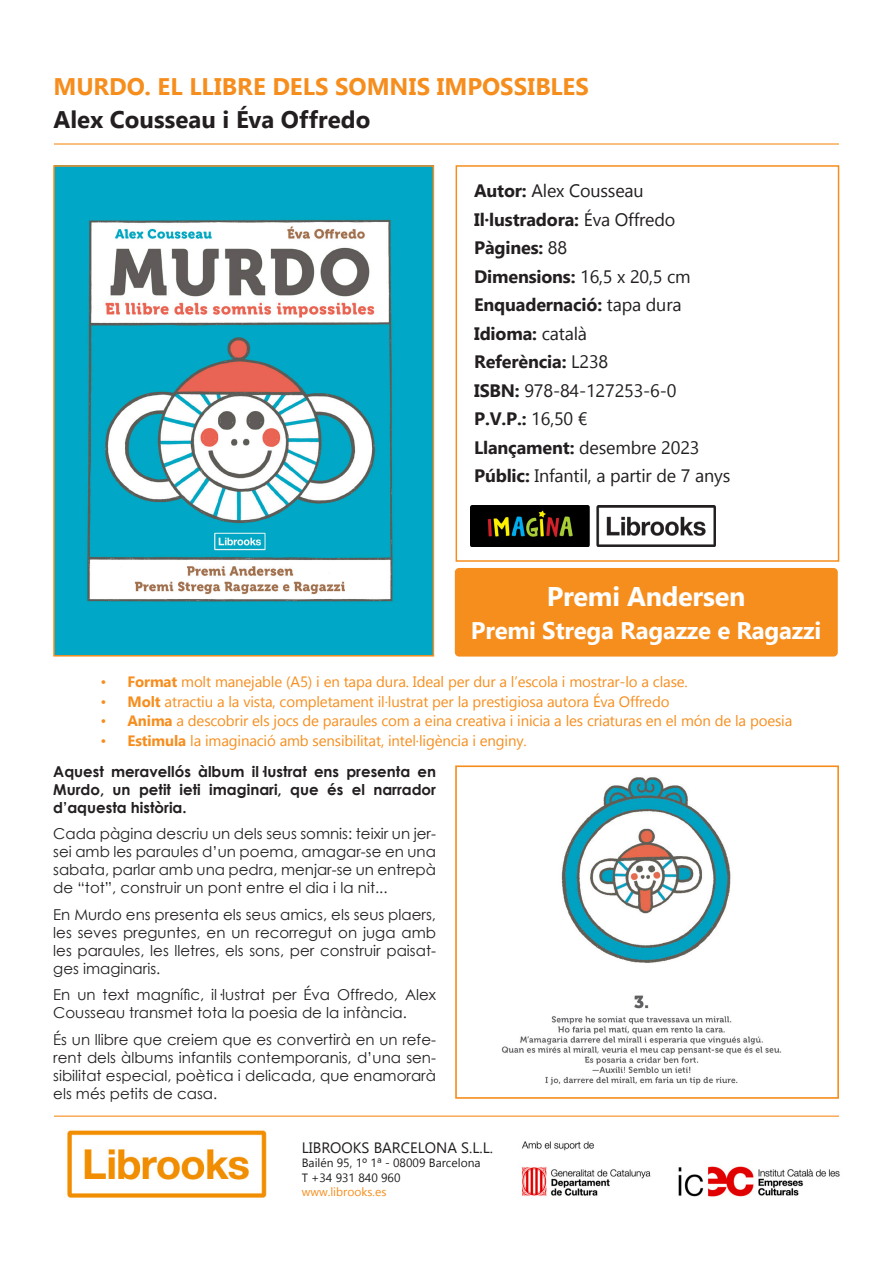
<style>
.page{position:relative;width:893px;height:1263px;background:#fff}
.page>*{position:absolute;margin:0;border:0;box-sizing:border-box;transform-origin:0 0}
.ENTRADETA_1_negre{font:700 27px "Gadugi";letter-spacing:-.01em;color:#fff}
.TITOL{font:700 24px "Gadugi";color:#f68e1e}
.ENTRADETA_1_negre-2{font:700 24px "Gadugi";letter-spacing:-.01em;color:#fff}
.AUTOR{font:700 24px "Gadugi";color:#231f20}
.FITXA{font:700 18px "Gadugi";letter-spacing:-.01em;color:#231f20}
.FITXA-2{font:18px "Gadugi";letter-spacing:-.01em;color:#231f20}
.TEXT_SEGUIT{font:15px/18px "Century Gothic";color:#231f20;text-align:justify}
.t1{font:15px "Gadugi";letter-spacing:-.01em;color:#f68e1e}
.TEXT_SEGUIT-2{font:700 15px/18px "Century Gothic";color:#231f20;text-align:justify}
.t2{font:15px "Gadugi";color:#231f20}
.t3{font:12px "Gadugi";color:#231f20}
.t4{font:12px "Gadugi";color:#f68e1e}
.s1{font-weight:700}
.s2{font-weight:400}
</style>
<div class="page">
<img style="left:67px;top:1129px;width:200px;height:69px">
<hr style="left:54px;top:1115px;width:785px;height:2px;background:#f68e1e">
<hr style="left:54px;top:143px;width:785px;height:2px;background:#f68e1e">
<img style="left:521px;top:1141px;width:319px;height:56px">
<img style="left:56px;top:168px;width:375px;height:485px">
<div style="left:53px;top:165px;width:381px;height:491px;border:2px solid #f68e1e"></div>
<img style="left:501px;top:777px;width:281px;height:308px">
<div style="left:455px;top:765px;width:384px;height:334px;border:2px solid #f68e1e"></div>
<div style="left:455px;top:568px;width:383px;height:88px;background:#f68e1e;border-radius:4px"></div>
<img style="left:471px;top:506px;width:244px;height:40px">
<div style="left:456px;top:165px;width:383px;height:397px;border:2px solid #f68e1e"></div>
<p class="TITOL" style="left:54px;top:72px;width:537px">MURDO. EL LLIBRE DELS SOMNIS IMPOSSIBLES</p>
<p class="AUTOR" style="left:54px;top:105px;width:318px">Alex Cousseau i Éva Offredo</p>
<p class="FITXA-2" style="left:474px;top:180px;width:171px"><span class="s1">Autor:</span> Alex Cousseau</p>
<p class="FITXA" style="left:474px;top:209px;width:203px">Il·lustradora: <span class="s2">Éva Offredo</span></p>
<p class="FITXA" style="left:474px;top:237px;width:94px">Pàgines: <span class="s2">88</span></p>
<p class="FITXA" style="left:474px;top:266px;width:218px">Dimensions: <span class="s2">16,5 x 20,5 cm</span></p>
<p class="FITXA" style="left:474px;top:294px;width:209px">Enquadernació: <span class="s2">tapa dura</span></p>
<p class="FITXA" style="left:474px;top:323px;width:114px">Idioma: <span class="s2">català</span></p>
<p class="FITXA" style="left:474px;top:351px;width:136px">Referència: <span class="s2">L238</span></p>
<p class="FITXA-2" style="left:474px;top:380px;width:204px"><span class="s1">ISBN:</span> 978-84-127253-6-0</p>
<p class="FITXA" style="left:474px;top:408px;width:115px">P.V.P.: <span class="s2">16,50 €</span></p>
<p class="FITXA-2" style="left:474px;top:437px;width:227px"><span class="s1">Llançament:</span> desembre 2023</p>
<p class="FITXA-2" style="left:474px;top:465px;width:258px"><span class="s1">Públic:</span> Infantil, a partir de 7 anys</p>
<p class="ENTRADETA_1_negre" style="left:547px;top:580px;width:200px">Premi Andersen</p>
<p class="ENTRADETA_1_negre-2" style="left:471px;top:616px;width:352px">Premi Strega Ragazze e Ragazzi</p>
<p class="t1" style="left:101px;top:673px;width:589px">• <span class="s1">Format</span> molt manejable (A5) i en tapa dura. Ideal per dur a l’escola i mostrar-lo a clase.</p>
<p class="t1" style="left:101px;top:693px;width:570px">• <span class="s1">Molt</span> atractiu a la vista, completament il·lustrat per la prestigiosa autora Éva Offredo</p>
<p class="t1" style="left:101px;top:712px;width:693px">• <span class="s1">Anima</span> a descobrir els jocs de paraules com a eina creativa i inicia a les criaturas en el món de la poesia</p>
<p class="t1" style="left:101px;top:732px;width:428px">• <span class="s1">Estimula</span> la imaginació amb sensibilitat, intel·ligència i enginy.</p>
<p class="TEXT_SEGUIT-2" style="left:53px;top:761px;width:384px">Aquest meravellós àlbum il·lustrat ens presenta en Murdo, un petit ieti imaginari, que és el narrador d’aquesta història.</p>
<p class="TEXT_SEGUIT" style="left:53px;top:824px;width:384px">Cada pàgina descriu un dels seus somnis: teixir un jer&shy;sei amb les paraules d’un poema, amagar-se en una sabata, parlar amb una pedra, menjar-se un entrepà de “tot”, construir un pont entre el dia i la nit...</p>
<p class="TEXT_SEGUIT" style="left:53px;top:905px;width:384px">En Murdo ens presenta els seus amics, els seus plaers, les seves preguntes, en un recorregut on juga amb les paraules, les lletres, els sons, per construir paisat&shy;ges imaginaris.</p>
<p class="TEXT_SEGUIT" style="left:53px;top:985px;width:384px">En un text magnífic, il·lustrat per Éva Offredo, Alex<br>Cousseau transmet tota la poesia de la infància.</p>
<p class="TEXT_SEGUIT" style="left:53px;top:1030px;width:384px">És un llibre que creiem que es convertirà en un refe&shy;rent dels àlbums infantils contemporanis, d’una sen&shy;sibilitat especial, poètica i delicada, que enamorarà els més petits de casa.</p>
<p class="t2" style="left:302px;top:1138px;width:193px">LIBROOKS BARCELONA S.L.L.</p>
<p class="t3" style="left:302px;top:1156px;width:180px">Bailén 95, 1º 1ª - 08009 Barcelona</p>
<p class="t3" style="left:302px;top:1170px;width:100px">T +34 931 840 960</p>
<p class="t4" style="left:302px;top:1185px;width:86px">www.librooks.es</p>
</div>
